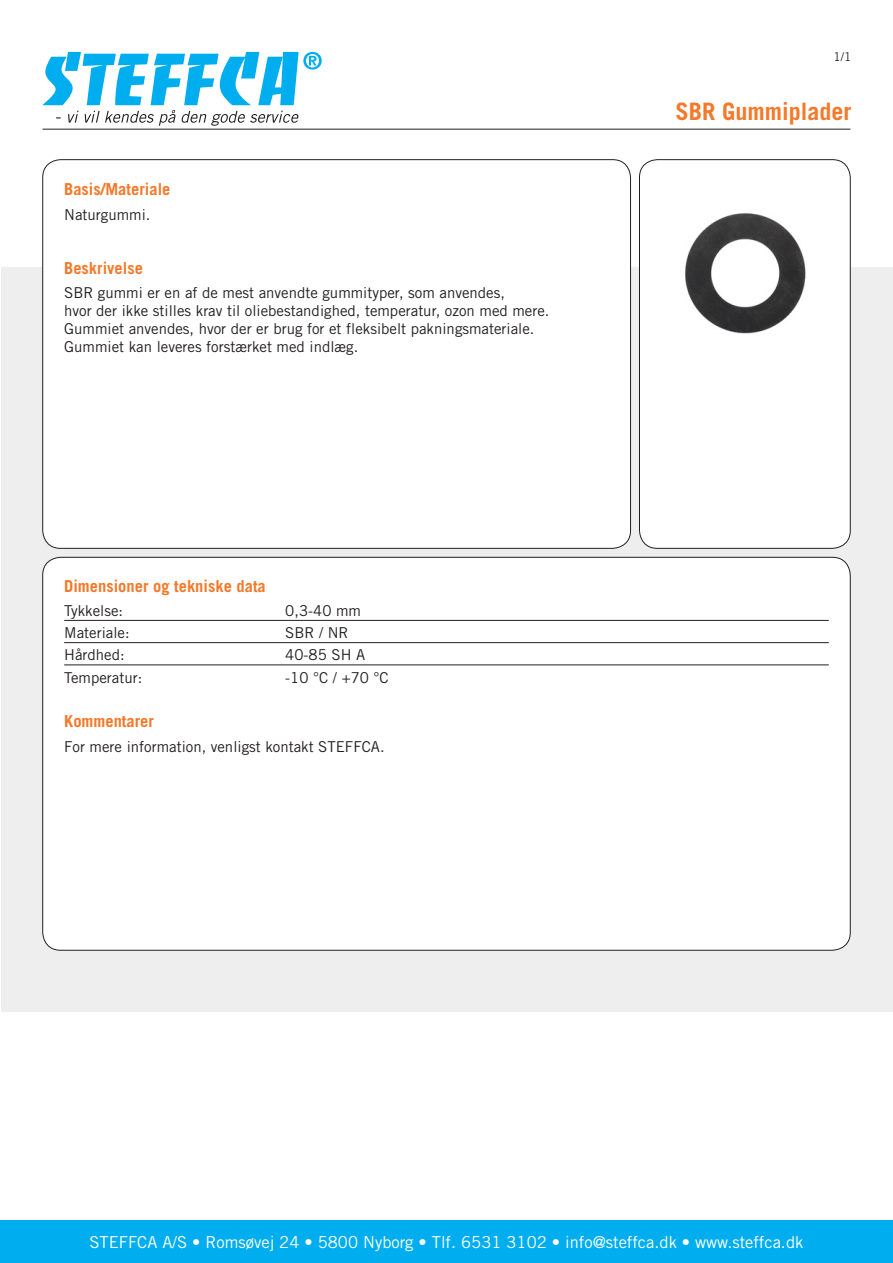
<style>
.page{position:relative;width:893px;height:1263px;background:#fff}
.page>*{position:absolute;margin:0;border:0;box-sizing:border-box;transform-origin:0 0}
.t1{font:700 24px "Trade Gothic";color:#f4792a}
.t2{font:16.5px "Trade Gothic";color:#fff}
.t3{font:700 16.5px "Trade Gothic";color:#f4792a}
.t4{font:15px/18px "Trade Gothic";color:#231f20}
.t5{font:12px "Trade Gothic";color:#231f20}
</style>
<div class="page">
<div style="left:1px;top:267px;width:891px;height:745px;background:#eeeeef"></div>
<hr style="left:43px;top:129px;width:807px;height:1px;background:#231f20">
<div style="left:0;top:1220px;width:893px;height:43px;background:#00aeef"></div>
<svg style="left:42px;top:52px;width:280px;height:74px"></svg>
<div style="left:639px;top:160px;width:211px;height:388px;background:#fff;border-radius:18px"></div>
<img style="left:685px;top:213px;width:121px;height:121px">
<div style="left:639px;top:159px;width:211px;height:390px;border:1px solid #231f20;border-radius:18px"></div>
<div style="left:43px;top:160px;width:587px;height:388px;background:#fff;border-radius:18px"></div>
<div style="left:43px;top:557px;width:807px;height:393px;background:#fff;border-radius:18px"></div>
<hr style="left:64px;top:620px;width:765px;height:1px;background:#231f20">
<hr style="left:64px;top:642px;width:765px;height:1px;background:#231f20">
<hr style="left:64px;top:665px;width:765px;height:1px;background:#231f20">
<p class="t5" style="left:833px;top:50px;width:19px">1/1</p>
<p class="t3" style="left:64px;top:179px;width:108px">Basis/Materiale</p>
<p class="t4" style="left:64px;top:205px;width:88px">Naturgummi.</p>
<p class="t3" style="left:64px;top:258px;width:80px">Beskrivelse</p>
<p class="t4" style="left:64px;top:284px;width:487px">SBR gummi er en af de mest anvendte gummityper, som anvendes,<br>hvor der ikke stilles krav til oliebestandighed, temperatur, ozon med mere.<br>Gummiet anvendes, hvor der er brug for et fleksibelt pakningsmateriale.<br>Gummiet kan leveres forstærket med indlæg.</p>
<p class="t3" style="left:64px;top:575px;width:203px">Dimensioner og tekniske data</p>
<p class="t4" style="left:64px;top:601px;width:61px">Tykkelse:</p>
<p class="t4" style="left:285px;top:601px;width:77px">0,3-40 mm</p>
<p class="t4" style="left:64px;top:624px;width:67px">Materiale:</p>
<p class="t4" style="left:285px;top:624px;width:65px">SBR / NR</p>
<p class="t4" style="left:64px;top:646px;width:62px">Hårdhed:</p>
<p class="t4" style="left:285px;top:646px;width:81px">40-85 SH A</p>
<p class="t4" style="left:64px;top:668px;width:80px">Temperatur:</p>
<p class="t4" style="left:285px;top:668px;width:105px">-10 °C / +70 °C</p>
<p class="t3" style="left:64px;top:711px;width:91px">Kommentarer</p>
<p class="t4" style="left:64px;top:737px;width:322px">For mere information, venligst kontakt STEFFCA.</p>
<h1 class="t1" style="left:675px;top:97px;width:178px">SBR Gummiplader</h1>
<p class="t2" style="left:90px;top:1232px;width:715px">STEFFCA A/S • Romsøvej 24 • 5800 Nyborg • Tlf. 6531 3102 • info@steffca.dk • www.steffca.dk</p>
</div>
